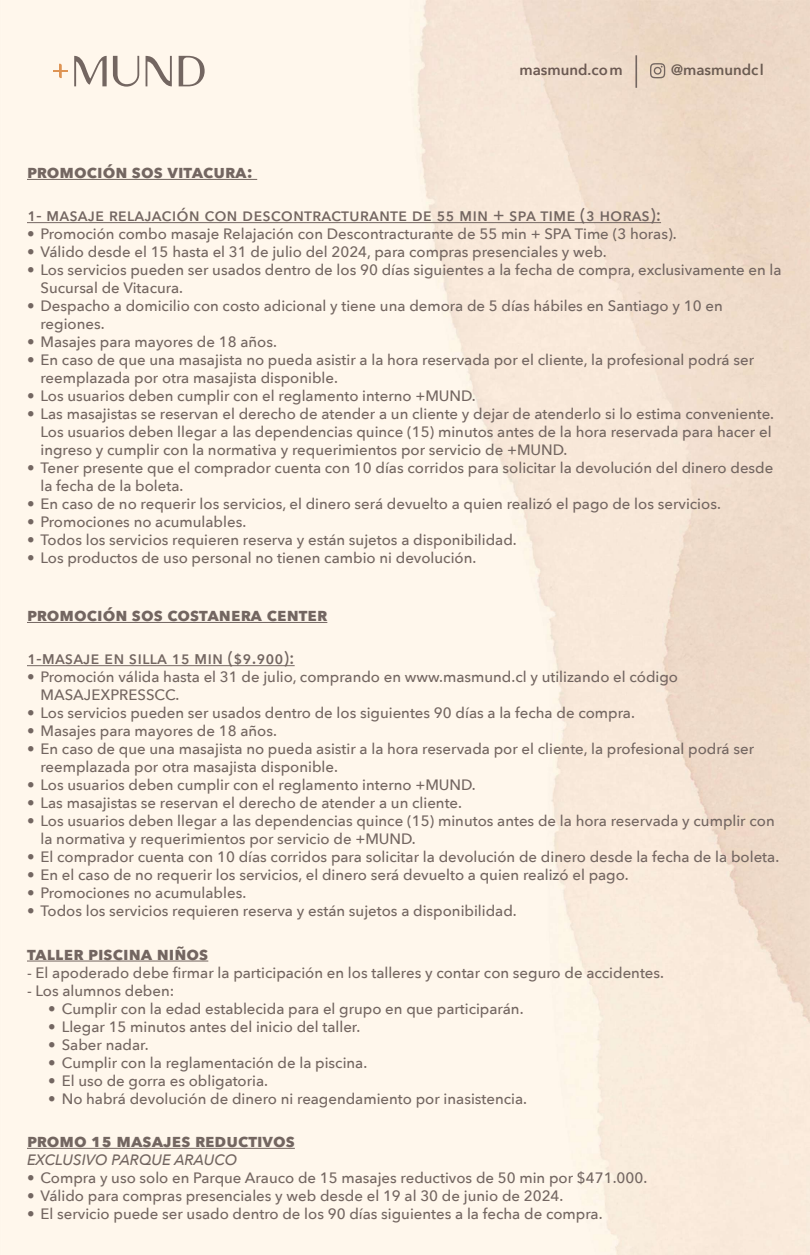
<style>
.page{position:relative;width:810px;height:1255px;background:#fff}
.page>*{position:absolute;margin:0;border:0;box-sizing:border-box;transform-origin:0 0}
.t1{font:500 18px "Avenir Next";letter-spacing:.01em;color:#736661}
.t2{font:700 18px "Avenir Next";color:#736661}
.t3{font:500 15px/18px "Avenir Next";color:#736661}
.t4{font:italic 500 15px "Avenir Next";color:#736661}
.t5{font:600 14.92px "Avenir Next";color:#6b5952}
.t6{font:600 14.92px "Avenir Next";color:#6b5c52}
</style>
<div class="page">
<img style="left:0;top:0;width:810px;height:1254px">
<svg style="left:113px;top:56px;width:26px;height:31px"></svg>
<svg style="left:179px;top:56px;width:26px;height:30px"></svg>
<svg style="left:74px;top:56px;width:33px;height:30px"></svg>
<svg style="left:146px;top:56px;width:26px;height:30px"></svg>
<svg style="left:53px;top:64px;width:14px;height:14px"></svg>
<hr style="left:635px;top:55px;width:2px;height:33px;background:#736661">
<svg style="left:650px;top:63px;width:15px;height:15px"></svg>
<hr style="left:27px;top:179px;width:230px;height:1px;background:#736661">
<hr style="left:27px;top:222px;width:634px;height:1px;background:#736661">
<hr style="left:27px;top:622px;width:300px;height:1px;background:#736661">
<hr style="left:27px;top:665px;width:268px;height:1px;background:#736661">
<hr style="left:27px;top:960px;width:181px;height:1px;background:#736661">
<hr style="left:27px;top:1147px;width:268px;height:1px;background:#736661">
<p class="t5" style="left:519px;top:57px;width:105px">masmund.com</p>
<p class="t6" style="left:671px;top:57px;width:94px">@masmundcl</p>
<p class="t2" style="left:27px;top:156px;width:12px">PROMOCIÓN</p>
<p class="t2" style="left:132px;top:156px;width:72px">SOS VITACURA</p>
<p class="t2" style="left:247px;top:156px;width:7px">:</p>
<p class="t1" style="left:27px;top:200px;width:492px">1- Masaje Relajación con Descontracturante de 55 m in + SPA</p>
<p class="t1" style="left:541px;top:200px;width:122px">Tim e (3 horas):</p>
<p class="t3" style="left:27px;top:224px;width:651px">• Promoción combo masaje Relajación con Descontracturante de 55 min + SPA Time (3 horas).</p>
<p class="t3" style="left:27px;top:242px;width:581px">• Válido desde el 15 hasta el 31 de julio del 2024, para compras presenciales y web.</p>
<p class="t3" style="left:40px;top:260px;width:743px;text-indent:-14px">• Los servicios pueden ser usados dentro de los 90 días siguientes a la fecha de compra, exclusivamente en la<br>Sucursal de Vitacura.</p>
<p class="t3" style="left:40px;top:296px;width:684px;text-indent:-14px">• Despacho a domicilio con costo adicional y tiene una demora de 5 días hábiles en Santiago y 10 en regiones.</p>
<p class="t3" style="left:27px;top:332px;width:251px">• Masajes para mayores de 18 años.</p>
<p class="t3" style="left:40px;top:350px;width:715px;text-indent:-14px">• En caso de que una masajista no pueda asistir a la hora reservada por el cliente, la profesional podrá ser reemplazada por otra masajista disponible.</p>
<p class="t3" style="left:27px;top:386px;width:450px">• Los usuarios deben cumplir con el reglamento interno +MUND.</p>
<p class="t3" style="left:40px;top:404px;width:735px;text-indent:-14px">• Las masajistas se reservan el derecho de atender a un cliente y dejar de atenderlo si lo estima conveniente.<br>Los usuarios deben llegar a las dependencias quince (15) minutos antes de la hora reservada para hacer el ingreso y cumplir con la normativa y requerimientos por servicio de +MUND.</p>
<p class="t3" style="left:40px;top:458px;width:734px;text-indent:-14px">• Tener presente que el comprador cuenta con 10 días corridos para solicitar la devolución del dinero desde la fecha de la boleta.</p>
<p class="t3" style="left:27px;top:494px;width:695px">• En caso de no requerir los servicios, el dinero será devuelto a quien realizó el pago de los servicios.</p>
<p class="t3" style="left:27px;top:512px;width:221px">• Promociones no acumulables.</p>
<p class="t3" style="left:27px;top:530px;width:491px">• Todos los servicios requieren reserva y están sujetos a disponibilidad.</p>
<p class="t3" style="left:27px;top:548px;width:451px">• Los productos de uso personal no tienen cambio ni devolución.</p>
<p class="t2" style="left:27px;top:599px;width:193px">promoción SOS COSTANERA</p>
<p class="t2" style="left:267px;top:599px;width:52px">CENTER</p>
<p class="t1" style="left:27px;top:642px;width:269px">1-Masaje en silla 15 m in ($9.900):</p>
<p class="t3" style="left:40px;top:667px;width:639px;text-indent:-14px">• Promoción válida hasta el 31 de julio, comprando en www.masmund.cl y utilizando el código<br>MASAJEXPRESSCC.</p>
<p class="t3" style="left:27px;top:703px;width:610px">• Los servicios pueden ser usados dentro de los siguientes 90 días a la fecha de compra.</p>
<p class="t3" style="left:27px;top:721px;width:251px">• Masajes para mayores de 18 años.</p>
<p class="t3" style="left:40px;top:739px;width:715px;text-indent:-14px">• En caso de que una masajista no pueda asistir a la hora reservada por el cliente, la profesional podrá ser reemplazada por otra masajista disponible.</p>
<p class="t3" style="left:27px;top:775px;width:450px">• Los usuarios deben cumplir con el reglamento interno +MUND.</p>
<p class="t3" style="left:27px;top:793px;width:437px">• Las masajistas se reservan el derecho de atender a un cliente.</p>
<p class="t3" style="left:40px;top:811px;width:736px;text-indent:-14px">• Los usuarios deben llegar a las dependencias quince (15) minutos antes de la hora reservada y cumplir con la normativa y requerimientos por servicio de +MUND.</p>
<p class="t3" style="left:27px;top:847px;width:754px">• El comprador cuenta con 10 días corridos para solicitar la devolución de dinero desde la fecha de la boleta.</p>
<p class="t3" style="left:27px;top:865px;width:603px">• En el caso de no requerir los servicios, el dinero será devuelto a quien realizó el pago.</p>
<p class="t3" style="left:27px;top:883px;width:221px">• Promociones no acumulables.</p>
<p class="t3" style="left:27px;top:901px;width:491px">• Todos los servicios requieren reserva y están sujetos a disponibilidad.</p>
<p class="t2" style="left:27px;top:937px;width:182px">Taller Piscina Niños</p>
<p class="t3" style="left:27px;top:962px;width:639px">- El apoderado debe firmar la participación en los talleres y contar con seguro de accidentes.</p>
<p class="t3" style="left:27px;top:980px;width:149px">- Los alumnos deben:</p>
<p class="t3" style="left:48px;top:998px;width:477px">• Cumplir con la edad establecida para el grupo en que participarán.</p>
<p class="t3" style="left:48px;top:1016px;width:314px">• Llegar 15 minutos antes del inicio del taller.</p>
<p class="t3" style="left:48px;top:1034px;width:102px">• Saber nadar.</p>
<p class="t3" style="left:48px;top:1052px;width:321px">• Cumplir con la reglamentación de la piscina.</p>
<p class="t3" style="left:48px;top:1070px;width:221px">• El uso de gorra es obligatoria.</p>
<p class="t3" style="left:48px;top:1088px;width:480px">• No habrá devolución de dinero ni reagendamiento por inasistencia.</p>
<p class="t2" style="left:27px;top:1124px;width:269px">promo 15 masajes reductivos</p>
<p class="t4" style="left:27px;top:1146px;width:212px">EXCLUSIVO PARQUE ARAUCO</p>
<p class="t3" style="left:27px;top:1168px;width:622px">• Compra y uso solo en Parque Arauco de 15 masajes reductivos de 50 min por $471.000.</p>
<p class="t3" style="left:27px;top:1186px;width:538px">• Válido para compras presenciales y web desde el 19 al 30 de junio de 2024.</p>
<p class="t3" style="left:27px;top:1204px;width:577px">• El servicio puede ser usado dentro de los 90 días siguientes a la fecha de compra.</p>
</div>
